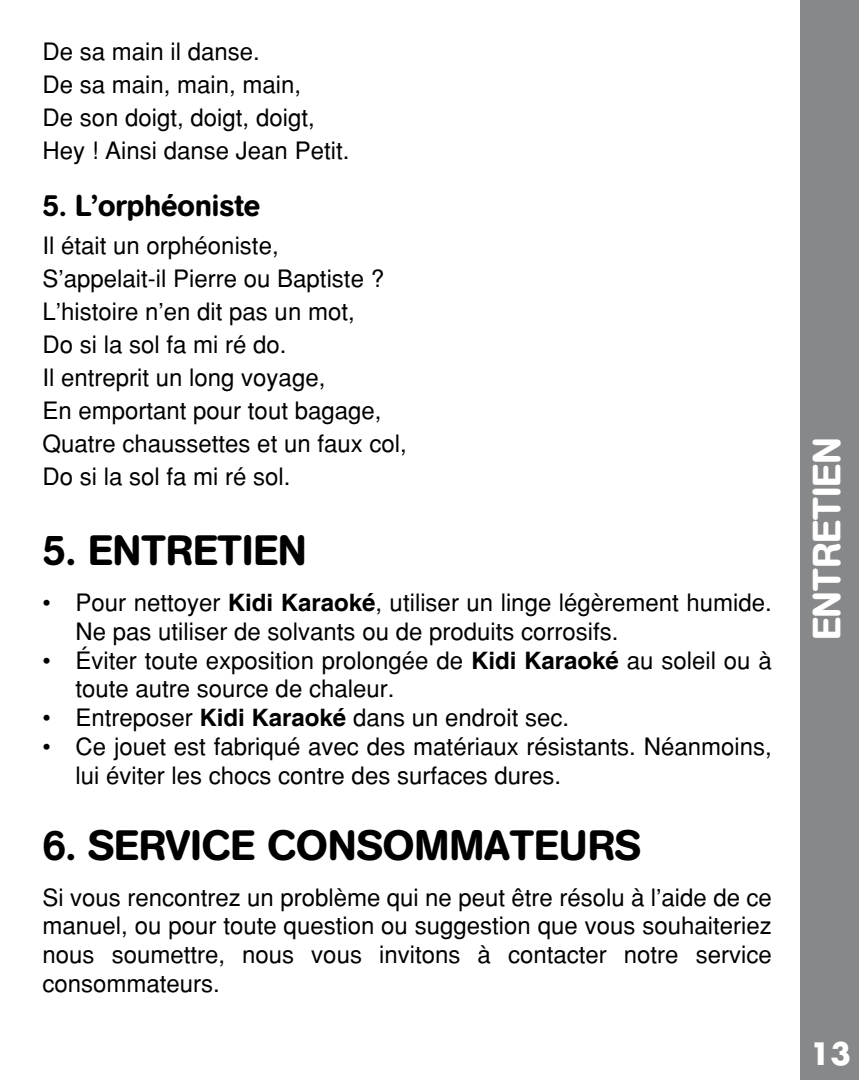
<style>
.page{position:relative;width:859px;height:1080px;background:#fff}
.page>*{position:absolute;margin:0;border:0;box-sizing:border-box;transform-origin:0 0}
.t1{font:500 42px "AG Book Rounded";color:#000}
.t2{font:500 39px "AG Book Rounded";color:#fff}
.t3{font:500 30px "AG Book Rounded";color:#000}
.t4{font:700 30px "Futura";color:#fff}
.t5{font:24px/33px "Helvetica";color:#000}
.s1{font-weight:700}
</style>
<div class="page">
<div style="left:800px;top:0;width:59px;height:1080px;background:#878889"></div>
<p class="t5" style="left:43px;top:35px;width:308px">De sa main il danse.<br>De sa main, main, main,<br>De son doigt, doigt, doigt,<br>Hey ! Ainsi danse Jean Petit.</p>
<p class="t3" style="left:43px;top:188px;width:219px">5. L’orphéoniste</p>
<p class="t5" style="left:43px;top:229px;width:366px">Il était un orphéoniste,<br>S’appelait-il Pierre ou Baptiste ?<br>L’histoire n’en dit pas un mot,<br>Do si la sol fa mi ré do.<br>Il entreprit un long voyage,<br>En emportant pour tout bagage,<br>Quatre chaussettes et un faux col,<br>Do si la sol fa mi ré sol.</p>
<h1 class="t1" style="left:43px;top:526px;width:266px">5. ENTRETIEN</h1>
<p class="t5" style="left:76px;top:588px;width:698px;line-height:28.8px;text-indent:-33px">• Pour nettoyer <span class="s1">Kidi Karaoké</span>, utiliser un linge légèrement humide.<br>Ne pas utiliser de solvants ou de produits corrosifs.</p>
<p class="t5" style="left:76px;top:646px;width:698px;line-height:28.8px;text-indent:-33px">• Éviter toute exposition prolongée de <span class="s1">Kidi Karaoké</span> au soleil ou à toute autre source de chaleur.</p>
<p class="t5" style="left:43px;top:701px;width:528px">• E ntreposer <span class="s1">Kidi Karaoké</span> dans un endroit sec.</p>
<p class="t5" style="left:76px;top:732px;width:698px;line-height:28.8px;text-indent:-33px">• Ce jouet est fabriqué avec des matériaux résistants. Néanmoins, lui éviter les chocs contre des surfaces dures.</p>
<h1 class="t1" style="left:43px;top:821px;width:600px">6. SERVICE CONSOMMATEURS</h1>
<p class="t5" style="left:43px;top:883px;width:731px;line-height:28.8px;text-align:justify">Si vous rencontrez un problème qui ne peut être résolu à l’aide de ce manuel, ou pour toute question ou suggestion que vous souhaiteriez nous soumettre, nous vous invitons à contacter notre service consommateurs.</p>
<h2 class="t2" style="left:804px;top:640px;width:205px;rotate:-90deg">ENTRETIEN</h2>
<p class="t4" style="left:810px;top:1034px;width:40px">13</p>
</div>
